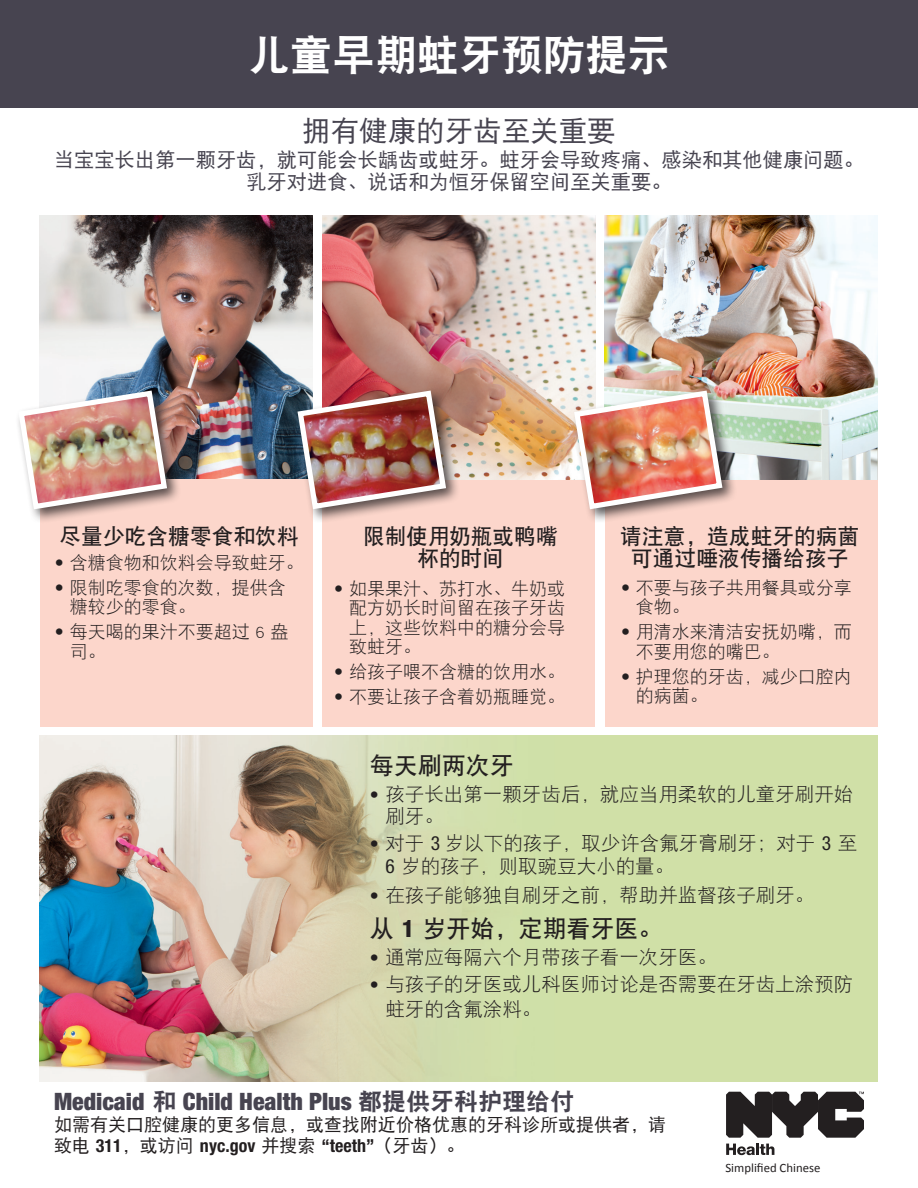
<style>
.page{position:relative;width:918px;height:1188px;background:#fff}
.page>*{position:absolute;margin:0;border:0;box-sizing:border-box;transform-origin:0 0}
.t1{font:42px "DFP Hei W9";letter-spacing:.005em;color:#fff}
.t2{font:28.5px "DFP Hei W5";color:#474450}
.t3{font:900 condensed 24px "Helvetica Neue LT Std";color:#474450}
.t4{font:24px "DFP Hei W7";color:#231f20}
.t5{font:21.75px/22.5px "DFP Hei W7";color:#231f20;text-align:center}
.t6{font:20.25px/22.5px "DFP Hei W5";color:#474450;text-align:center}
.t7{font:19.5px/22.5px "DFP Hei W3";color:#231f20}
.t8{font:18px/19.5px "DFP Hei W3";color:#231f20}
.t9{font:18px/21px "DFP Hei W5";color:#231f20}
.t10{font:12.75px "Calibri";color:#231f20}
.s1{font-family:"Helvetica Neue LT Std";font-stretch:condensed}
.s2{font-family:"Helvetica Neue LT Std";font-stretch:condensed;font-size:18px}
.s3{font-family:"Helvetica Neue LT Std";font-weight:800;font-stretch:condensed}
.s4{font-family:"DFP Hei W9";font-weight:400;font-stretch:normal}
.s5{font-family:"Helvetica Neue LT Std";font-weight:700;font-stretch:condensed}
</style>
<div class="page">
<div style="left:0;top:0;width:918px;height:108px;background:#474450"></div>
<img style="left:40px;top:216px;width:273px;height:263px">
<div style="left:40px;top:479px;width:273px;height:248px;background:#fcd6cb"></div>
<div style="left:322px;top:479px;width:273px;height:248px;background:#fcd6cb"></div>
<div style="left:605px;top:479px;width:273px;height:248px;background:#fcd6cb"></div>
<img style="left:322px;top:215px;width:273px;height:265px">
<img style="left:605px;top:216px;width:273px;height:263px">
<svg style="left:726px;top:1092px;width:138px;height:46px"></svg>
<svg style="left:726px;top:1144px;width:48px;height:11px"></svg>
<img style="left:40px;top:735px;width:838px;height:346px">
<div style="left:15px;top:387px;width:166px;height:136px;background:#231f20;opacity:.75"></div>
<img style="left:15px;top:388px;width:155px;height:124px">
<div style="left:294px;top:387px;width:167px;height:136px;background:#231f20;opacity:.75"></div>
<img style="left:295px;top:388px;width:154px;height:124px">
<div style="left:570px;top:387px;width:167px;height:136px;background:#231f20;opacity:.75"></div>
<img style="left:571px;top:388px;width:154px;height:124px">
<p class="t1" style="left:248px;top:33px;width:423px">儿童早期蛀牙预防提示</p>
<p class="t2" style="left:302px;top:117px;width:315px">拥有健康的牙齿至关重要</p>
<p class="t6" style="left:54px;top:148px;width:811px">当宝宝长出第一颗牙齿，就可能会长龋齿或蛀牙。蛀牙会导致疼痛、感染和其他健康问题。乳牙对进食、说话和为恒牙保留空间至关重要。</p>
<p class="t5" style="left:60px;top:525px;width:241px">尽量少吃含糖零食和饮料</p>
<p class="t8" style="left:55px;top:552px;width:250px"><span class="s1">•</span> 含糖食物和饮料会导致蛀牙。</p>
<p class="t8" style="left:70px;top:577px;width:218px;text-indent:-15px"><span class="s1">•</span> 限制吃零食的次数，提供含糖较少的零食。</p>
<p class="t8" style="left:70px;top:622px;width:220px;text-indent:-15px"><span class="s1">•</span> 每天喝的果汁不要超过 6 盎司。</p>
<p class="t5" style="left:363px;top:525px;width:196px">限制使用奶瓶或鸭嘴杯的时间</p>
<p class="t8" style="left:349px;top:578px;width:218px;text-align:justify;text-indent:-15px"><span class="s1">•</span> 如果果汁、苏打水、牛奶或配方奶长时间留在孩子牙齿上，这些饮料中的糖分会导致蛀牙。</p>
<p class="t8" style="left:334px;top:662px;width:232px"><span class="s1">•</span> 给孩子喂不含糖的饮用水。</p>
<p class="t8" style="left:334px;top:687px;width:232px"><span class="s1">•</span> 不要让孩子含着奶瓶睡觉。</p>
<p class="t5" style="left:620px;top:525px;width:241px">请注意，造成蛀牙的病菌可通过唾液传播给孩子</p>
<p class="t8" style="left:636px;top:577px;width:218px;text-indent:-15px"><span class="s1">•</span> 不要与孩子共用餐具或分享食物。</p>
<p class="t8" style="left:636px;top:622px;width:218px;text-indent:-15px"><span class="s1">•</span> 用清水来清洁安抚奶嘴，而不要用您的嘴巴。</p>
<p class="t8" style="left:636px;top:666px;width:218px;text-indent:-15px"><span class="s1">•</span> 护理您的牙齿，减少口腔内的病菌。</p>
<p class="t4" style="left:370px;top:753px;width:145px">每天刷两次牙</p>
<p class="t7" style="left:385px;top:783px;width:470px;text-indent:-15px"><span class="s2">•</span> 孩子长出第一颗牙齿后，就应当用柔软的儿童牙刷开始刷牙。</p>
<p class="t7" style="left:385px;top:832px;width:473px;text-indent:-15px"><span class="s2">•</span> 对于 <span class="s1">3</span> 岁以下的孩子，取少许含氟牙膏刷牙；对于 <span class="s1">3</span> 至<br><span class="s1">6</span> 岁的孩子，则取豌豆大小的量。</p>
<p class="t7" style="left:370px;top:883px;width:446px"><span class="s2">•</span> 在孩子能够独自刷牙之前，帮助并监督孩子刷牙。</p>
<p class="t4" style="left:370px;top:917px;width:294px">从 <span class="s3">1</span> 岁开始，定期看牙医。</p>
<p class="t7" style="left:370px;top:946px;width:348px"><span class="s2">•</span> 通常应每隔六个月带孩子看一次牙医。</p>
<p class="t7" style="left:385px;top:972px;width:470px;line-height:24.8px;text-indent:-15px"><span class="s2">•</span> 与孩子的牙医或儿科医师讨论是否需要在牙齿上涂预防蛀牙的含氟涂料。</p>
<p class="t3" style="left:54px;top:1086px;width:522px">Medicaid <span class="s4">和</span> Child Health Plus <span class="s4">都提供牙科护理给付</span></p>
<p class="t9" style="left:54px;top:1114px;width:613px">如需有关口腔健康的更多信息，或查找附近价格优惠的牙科诊所或提供者，请致电 <span class="s5">311</span>，或访问 <span class="s5">nyc.gov</span> 并搜索 <span class="s5">“teeth”</span>（牙齿）。</p>
<p class="t10" style="left:725px;top:1160px;width:96px">Simplified Chinese</p>
</div>
